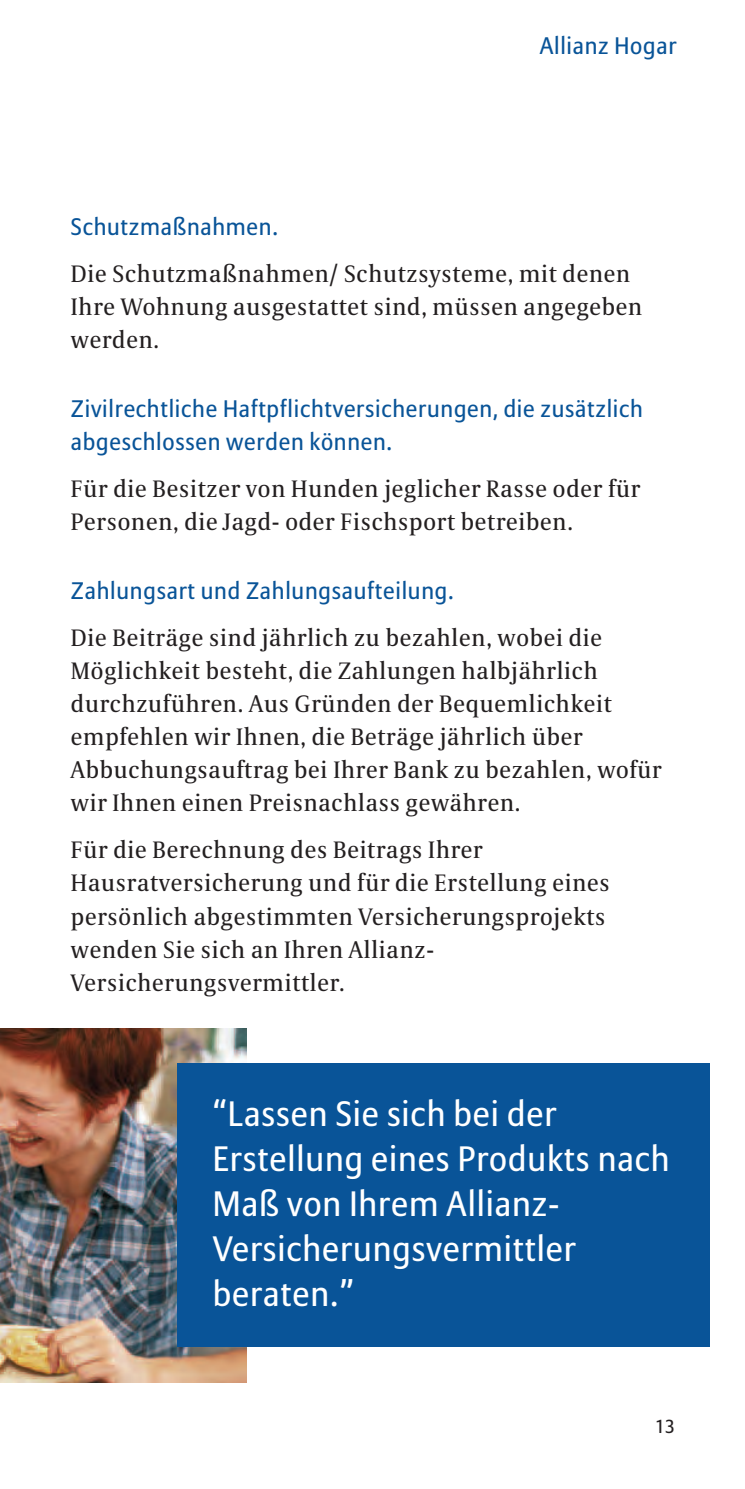
<style>
.page{position:relative;width:745px;height:1489px;background:#fff}
.page>*{position:absolute;margin:0;border:0;box-sizing:border-box;transform-origin:0 0}
.t1{font:35px/45px "Allianz Sans";letter-spacing:.025em;color:#fff}
.t2{font:23.75px/33px "Allianz Serif";letter-spacing:.03em;color:#231f20}
.t3{font:23.75px/33px "Allianz Sans";letter-spacing:.03em;color:#095498}
.t4{font:18.75px "Allianz Sans";color:#231f20}
</style>
<div class="page">
<img style="left:0;top:1028px;width:246px;height:354px">
<div style="left:177px;top:1063px;width:532px;height:283px;background:#095498"></div>
<p class="t3" style="left:539px;top:29px;width:138px">Allianz Hogar</p>
<p class="t3" style="left:71px;top:210px;width:208px">Schutzmaßnahmen.</p>
<p class="t2" style="left:71px;top:257px;width:572px">Die Schutzmaßnahmen/ Schutzsysteme, mit denen<br>Ihre Wohnung ausgestattet sind, müssen angegeben werden.</p>
<p class="t3" style="left:71px;top:392px;width:573px">Zivilrechtliche Haftpflichtversicherungen, die zusätzlich abgeschlossen werden können.</p>
<p class="t2" style="left:71px;top:472px;width:570px">Für die Besitzer von Hunden jeglicher Rasse oder für<br>Personen, die Jagd- oder Fischsport betreiben.</p>
<p class="t3" style="left:71px;top:574px;width:384px">Zahlungsart und Zahlungsaufteilung.</p>
<p class="t2" style="left:71px;top:621px;width:592px">Die Beiträge sind jährlich zu bezahlen, wobei die Möglichkeit besteht, die Zahlungen halbjährlich durchzuführen. Aus Gründen der Bequemlichkeit empfehlen wir Ihnen, die Beträge jährlich über Abbuchungsauftrag bei Ihrer Bank zu bezahlen, wofür wir Ihnen einen Preisnachlass gewähren.</p>
<p class="t2" style="left:71px;top:833px;width:540px">Für die Berechnung des Beitrags Ihrer Hausratversicherung und für die Erstellung eines persönlich abgestimmten Versicherungsprojekts wenden Sie sich an Ihren Allianz-Versicherungsvermittler.</p>
<h1 class="t1" style="left:213px;top:1091px;width:458px">“Lassen Sie sich bei der<br>Erstellung eines Produkts nach<br>Maß von Ihrem Allianz-<br>Versicherungsvermittler beraten.”</h1>
<p class="t4" style="left:654px;top:1414px;width:21px">13</p>
</div>
